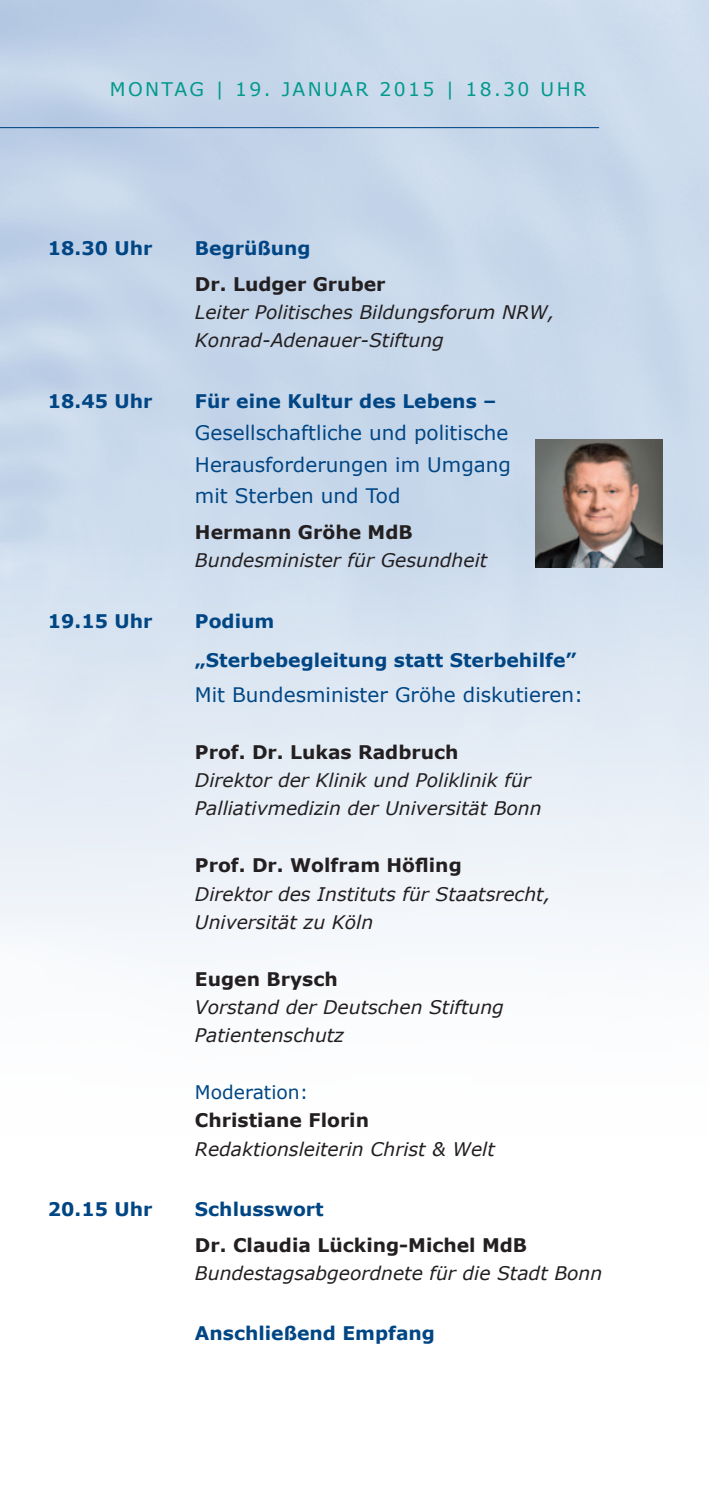
<style>
.page{position:relative;width:709px;height:1489px;background:#fff}
.page>*{position:absolute;margin:0;border:0;box-sizing:border-box;transform-origin:0 0}
.t1{font:20px/32px "Verdana";color:#004684}
.t2{font:italic 18.75px/28.2px "Verdana";color:#231f20}
.t3{font:700 18.75px/39px "Verdana";color:#004684}
.t4{font:700 18.75px "Verdana";color:#231f20}
.t5{font:18.75px "Verdana";letter-spacing:.125em;color:#00998c}
.t6{font:18.75px "Verdana";color:#004684}
</style>
<div class="page">
<img style="left:0;top:0;width:709px;height:950px">
<hr style="left:0;top:127px;width:599px;height:1px;background:#004684">
<img style="left:535px;top:439px;width:128px;height:128px">
<p class="t5" style="left:110px;top:77px;width:478px">Montag | 19. Januar 2015 | 18.30 U hr</p>
<p class="t3" style="left:48px;top:228px;width:106px">18.30 Uhr</p>
<p class="t3" style="left:195px;top:228px;width:117px">Begrüßung</p>
<p class="t4" style="left:195px;top:272px;width:192px">Dr. Ludger Gruber</p>
<p class="t2" style="left:195px;top:297px;width:361px">Leiter Politisches Bildungsforum NRW,<br>Konrad-Adenauer-Stiftung</p>
<p class="t3" style="left:48px;top:381px;width:106px">18.45 Uhr</p>
<p class="t3" style="left:195px;top:381px;width:303px">Für eine Kultur des Lebens –</p>
<p class="t1" style="left:195px;top:415px;width:317px">Gesellschaftliche und politische -Herausforderungen im U mgang mit Sterben und Tod</p>
<p class="t4" style="left:195px;top:520px;width:219px">Hermann Gröhe MdB</p>
<p class="t2" style="left:195px;top:545px;width:294px">Bundesminister für Gesundheit</p>
<p class="t3" style="left:48px;top:600px;width:106px">19.15 Uhr</p>
<p class="t3" style="left:195px;top:600px;width:383px">Podium<br>„Sterbebegleitung statt Sterbehilfe”</p>
<p class="t1" style="left:195px;top:678px;width:390px">Mit Bundesminister Gröhe diskutieren:</p>
<p class="t4" style="left:195px;top:740px;width:265px">Prof. Dr. Lukas Radbruch</p>
<p class="t2" style="left:195px;top:765px;width:348px">Direktor der Klinik und Poliklinik für<br>Palliativmedizin der Universität Bonn</p>
<p class="t4" style="left:195px;top:853px;width:268px">Prof. Dr. Wolfram Höfling</p>
<p class="t2" style="left:195px;top:878px;width:357px">Direktor des Instituts für Staatsrecht,<br>Universität zu Köln</p>
<p class="t4" style="left:195px;top:966px;width:144px">Eugen Brysch</p>
<p class="t2" style="left:195px;top:992px;width:310px">Vorstand der Deutschen Stiftung<br>Patientenschutz</p>
<p class="t6" style="left:195px;top:1080px;width:115px">Moderation:</p>
<p class="t4" style="left:195px;top:1108px;width:176px">Christiane Florin</p>
<p class="t2" style="left:195px;top:1134px;width:301px">Redaktionsleiterin Christ &amp; Welt</p>
<p class="t3" style="left:48px;top:1189px;width:106px">20.15 Uhr</p>
<p class="t3" style="left:195px;top:1188px;width:130px">Schlusswort</p>
<p class="t4" style="left:195px;top:1232px;width:334px">Dr. Claudia Lücking-Michel MdB</p>
<p class="t2" style="left:195px;top:1258px;width:409px">Bundestagsabgeordnete für die Stadt Bonn</p>
<p class="t3" style="left:195px;top:1313px;width:242px">Anschließend Empfang</p>
</div>
